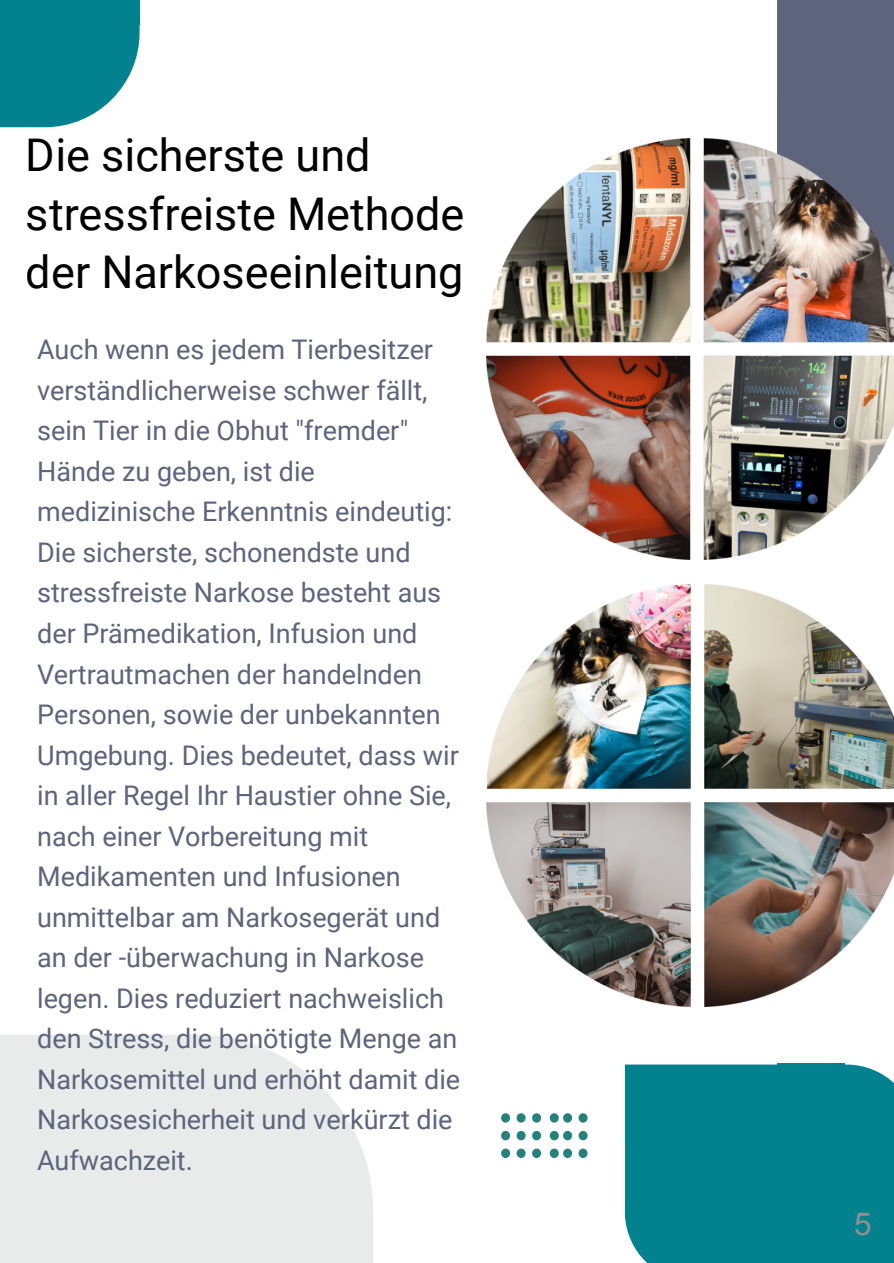
<style>
.page{position:relative;width:894px;height:1263px;background:#fff}
.page>*{position:absolute;margin:0;border:0;box-sizing:border-box;transform-origin:0 0}
.t1{font:45px/58.5px "Roboto";color:#000}
.t2{font:31.5px "Arial";color:#8f8f8f}
.t3{font:27px/40.5px "Roboto";color:#5d647b}
</style>
<div class="page">
<svg style="left:178px;top:1035px;width:195px;height:228px;background:#eceded"></svg>
<div style="left:173px;top:1035px;width:5px;height:228px;background:#e9ebea"></div>
<div style="left:0;top:1035px;width:173px;height:228px;background:#e9ebea"></div>
<div style="left:777px;top:0;width:117px;height:96px;background:#5d647b"></div>
<div style="left:777px;top:96px;width:117px;height:86px;background:#5d647b"></div>
<div style="left:625px;top:1064px;width:269px;height:79px;background:#01828e"></div>
<div style="left:625px;top:1143px;width:269px;height:63px;background:#01828e"></div>
<div style="left:625px;top:1206px;width:269px;height:57px;background:#01828e"></div>
<div style="left:777px;top:1063px;width:67px;height:137px;background:#01828e"></div>
<svg style="left:501px;top:1113px;width:9px;height:45px"></svg>
<svg style="left:517px;top:1113px;width:9px;height:45px"></svg>
<svg style="left:532px;top:1113px;width:9px;height:45px"></svg>
<svg style="left:550px;top:1113px;width:22px;height:45px"></svg>
<svg style="left:579px;top:1113px;width:9px;height:45px"></svg>
<svg style="left:0;top:21px;width:140px;height:106px;background:#23929d"></svg>
<div style="left:0;top:0;width:140px;height:21px;background:#01828e"></div>
<div style="left:49px;top:0;width:91px;height:25px;background:#01828e"></div>
<img style="left:486px;top:584px;width:408px;height:423px">
<img style="left:486px;top:138px;width:408px;height:422px">
<h1 class="t1" style="left:26px;top:127px;width:440px">Die sicherste und stressfreiste Methode der Narkoseeinleitung</h1>
<p class="t3" style="left:37px;top:330px;width:425px">Auch wenn es jedem Tierbesitzer verständlicherweise schwer fällt, sein Tier in die Obhut "fremder"<br>Hände zu geben, ist die medizinische Erkenntnis eindeutig:<br>Die sicherste, schonendste und stressfreiste Narkose besteht aus der Prämedikation, Infusion und<br>Vertrautmachen der handelnden<br>Personen, sowie der unbekannten<br>Umgebung. Dies bedeutet, dass wir in aller Regel Ihr Haustier ohne Sie, nach einer Vorbereitung mit<br>Medikamenten und Infusionen unmittelbar am Narkosegerät und an der -überwachung in Narkose legen. Dies reduziert nachweislich den Stress, die benötigte Menge an<br>Narkosemittel und erhöht damit die<br>Narkosesicherheit und verkürzt die<br>Aufwachzeit.</p>
<p class="t2" style="left:854px;top:1207px;width:19px">5</p>
</div>
